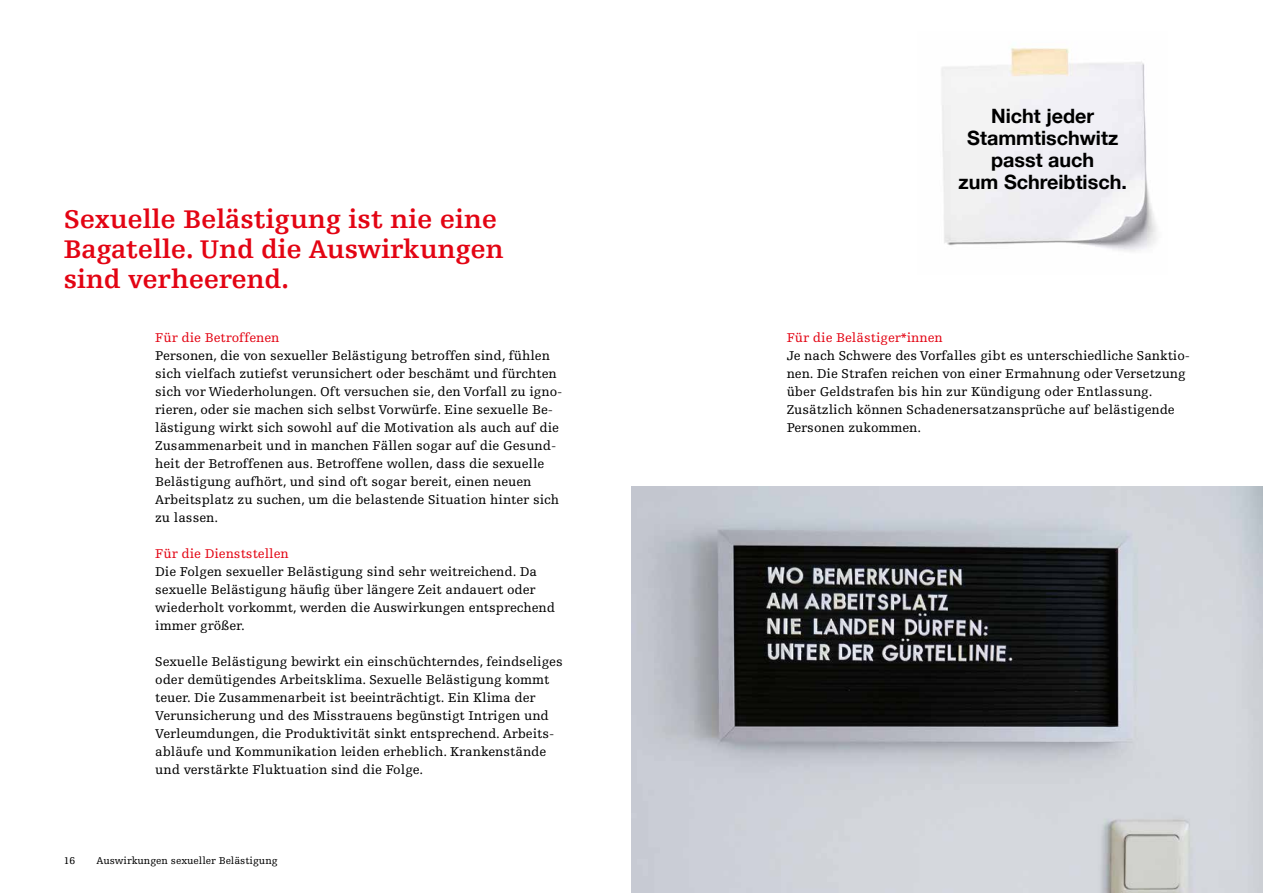
<style>
.page{position:relative;width:1263px;height:893px;background:#fff}
.page>*{position:absolute;margin:0;border:0;box-sizing:border-box;transform-origin:0 0}
.t1{font:700 27px/30px "Egyptienne F";color:#e30413}
.t2{font:700 19.8px/21.9px "Helvetica Neue";color:#000;text-align:center}
.t3{font:13.5px/18px "Egyptienne F";color:#000}
.t4{font:13.5px "Egyptienne F";color:#e30413}
.t5{font:10.5px "Egyptienne F";color:#000}
</style>
<div class="page">
<img style="left:941px;top:47px;width:216px;height:205px">
<img style="left:631px;top:486px;width:632px;height:407px">
<h2 class="t1" style="left:64px;top:204px;width:442px">Sexuelle Belästigung ist nie eine<br>Bagatelle. Und die Auswirkungen sind verheerend.</h2>
<p class="t4" style="left:155px;top:330px;width:126px">Für die Betroffenen</p>
<p class="t3" style="left:155px;top:347px;width:409px">Personen, die von sexueller Belästigung betroffen sind, fühlen sich vielfach zutiefst verunsichert oder beschämt und fürchten sich vor Wiederholungen. Oft versuchen sie, den Vorfall zu igno&shy;rieren, oder sie machen sich selbst Vorwürfe. Eine sexuelle Be&shy;lästigung wirkt sich sowohl auf die Motivation als auch auf die Zusammenarbeit und in manchen Fällen sogar auf die Gesund&shy;heit der Betroffenen aus. Betroffene wollen, dass die sexuelle Belästigung aufhört, und sind oft sogar bereit, einen neuen Arbeitsplatz zu suchen, um die belastende Situation hinter sich zu lassen.</p>
<p class="t4" style="left:155px;top:546px;width:135px">Für die Dienststellen</p>
<p class="t3" style="left:155px;top:563px;width:401px">Die Folgen sexueller Belästigung sind sehr weitreichend. Da sexuelle Belästigung häufg über längere Zeit andauert oder wiederholt vorkommt, werden die Auswirkungen entsprechend immer größer.</p>
<p class="t3" style="left:155px;top:653px;width:409px">Sexuelle Belästigung bewirkt ein einschüchterndes, feindseliges oder demütigendes Arbeitsklima. Sexuelle Belästigung kommt teuer. Die Zusammenarbeit ist beeinträchtigt. Ein Klima der Verunsicherung und des Misstrauens begünstigt Intrigen und Verleumdungen, die Produktivität sinkt entsprechend. Arbeits&shy;abläufe und Kommunikation leiden erheblich. Krankenstände und verstärkte Fluktuation sind die Folge.</p>
<p class="t5" style="left:64px;top:855px;width:13px">16</p>
<p class="t5" style="left:97px;top:855px;width:183px">Auswirkungen sexueller Belästigung</p>
<p class="t2" style="left:959px;top:105px;width:170px">Nicht jeder<br>Stammtischwitz passt auch<br>zum Schreibtisch.</p>
<p class="t4" style="left:787px;top:330px;width:158px">Für die Belästiger*innen</p>
<p class="t3" style="left:787px;top:347px;width:405px">Je nach Schwere des Vorfalles gibt es unterschiedliche Sanktio&shy;nen. Die Strafen reichen von einer Ermahnung oder Versetzung über Geldstrafen bis hin zur Kündigung oder Entlassung.<br>Zusätzlich können Schadenersatzansprüche auf belästigende Personen zukommen.</p>
</div>
